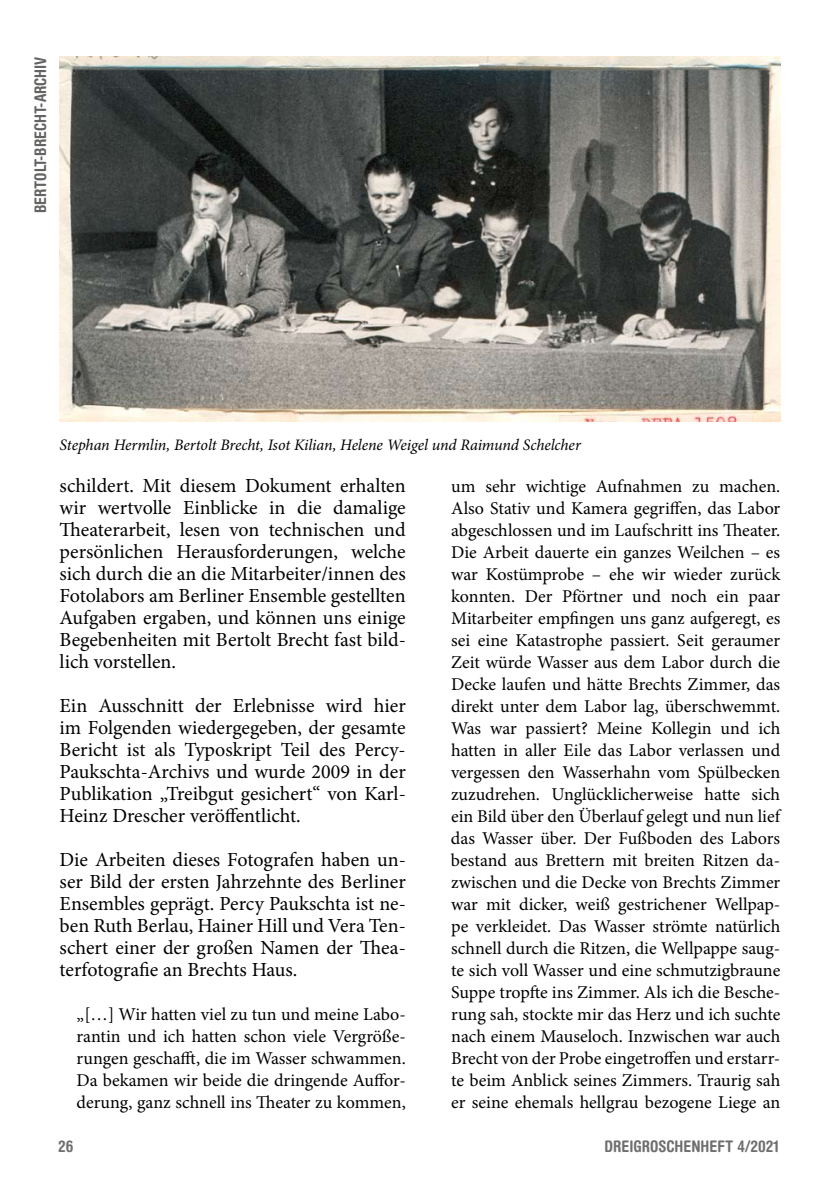
<style>
.page{position:relative;width:840px;height:1191px;background:#fff}
.page>*{position:absolute;margin:0;border:0;box-sizing:border-box;transform-origin:0 0}
.t1{font:20px/22px "Minion Pro";letter-spacing:-.005em;color:#000;text-align:justify}
.t2{font:18px/22px "Minion Pro";letter-spacing:-.005em;color:#000}
.t3{font:italic 16px "Minion Pro";letter-spacing:-.01em;color:#000}
.t4{font:700 condensed 16px "Helvetica Rounded";color:#6f6f6f}
.t5{font:700 condensed 16px "Helvetica Rounded";color:#636362}
</style>
<div class="page">
<img style="left:60px;top:57px;width:720px;height:364px">
<p class="t5" style="left:31px;top:213px;width:158px;rotate:-90deg">BERTOLT-BRECHT-ARCHIV</p>
<p class="t3" style="left:60px;top:434px;width:522px">Stephan Hermlin, Bertolt Brecht, Isot Kilian, Helene Weigel und Raimund Schelcher</p>
<p class="t1" style="left:59px;top:474px;width:347px">schildert. Mit diesem Dokument erhalten wir wertvolle Einblicke in die damalige Theaterarbeit, lesen von technischen und persönlichen Herausforderungen, welche sich durch die an die Mitarbeiter/innen des Fotolabors am Berliner Ensemble gestellten Aufgaben ergaben, und können uns einige Begebenheiten mit Bertolt Brecht fast bild&shy;lich vorstellen.</p>
<p class="t1" style="left:60px;top:694px;width:347px">Ein Ausschnitt der Erlebnisse wird hier im Folgenden wiedergegeben, der gesamte Bericht ist als Typoskript Teil des Percy-Pauksch-ta-Archivs und wurde 2009 in der Publikation „Treibgut gesichert“ von Karl-Heinz Drescher veröffentlicht.</p>
<p class="t1" style="left:60px;top:848px;width:347px">Die Arbeiten dieses Fotografen haben un&shy;ser Bild der ersten Jahrzehnte des Berliner Ensembles geprägt. Percy Paukschta ist ne&shy;ben Ruth Berlau, Hainer Hill und Vera Ten&shy;schert einer der großen Namen der Thea&shy;terfotografie an Brechts Haus.</p>
<p class="t2" style="left:77px;top:1003px;width:330px">„[…] Wir hatten viel zu tun und meine Labo&shy;rantin und ich hatten schon viele Vergröße&shy;rungen geschafft, die im Wasser schwammen.<br>Da bekamen wir beide die dringende Auffor&shy;derung, ganz schnell ins Theater zu kommen,</p>
<p class="t2" style="left:450px;top:475px;width:332px">um sehr wichtige Aufnahmen zu machen.<br>Also Stativ und Kamera gegriffen, das Labor abgeschlossen und im Laufschritt ins Theater.<br>Die Arbeit dauerte ein ganzes Weilchen – es war Kostümprobe – ehe wir wieder zurück konnten. Der Pförtner und noch ein paar Mitarbeiter empfingen uns ganz aufgeregt, es sei eine Katastrophe passiert. Seit geraumer Zeit würde Wasser aus dem Labor durch die Decke laufen und hätte Brechts Zimmer, das direkt unter dem Labor lag, überschwemmt.<br>Was war passiert? Meine Kollegin und ich hatten in aller Eile das Labor verlassen und vergessen den Wasserhahn vom Spülbecken zuzudrehen. Unglücklicherweise hatte sich ein Bild über den Überlauf gelegt und nun lief das Wasser über. Der Fußboden des Labors bestand aus Brettern mit breiten Ritzen da&shy;zwischen und die Decke von Brechts Zimmer war mit dicker, weiß gestrichener Wellpap&shy;pe verkleidet. Das Wasser strömte natürlich schnell durch die Ritzen, die Wellpappe saug&shy;te sich voll Wasser und eine schmutzigbraune Suppe tropfte ins Zimmer. Als ich die Besche&shy;rung sah, stockte mir das Herz und ich suchte nach einem Mauseloch. Inzwischen war auch Brecht von der Probe eingetroffen und erstarr&shy;te beim Anblick seines Zimmers. Traurig sah er seine ehemals hellgrau bezogene Liege an</p>
<p class="t4" style="left:58px;top:1136px;width:16px">26</p>
<p class="t4" style="left:604px;top:1136px;width:176px">DREIGROSCHENHEFT 4/2021</p>
</div>
